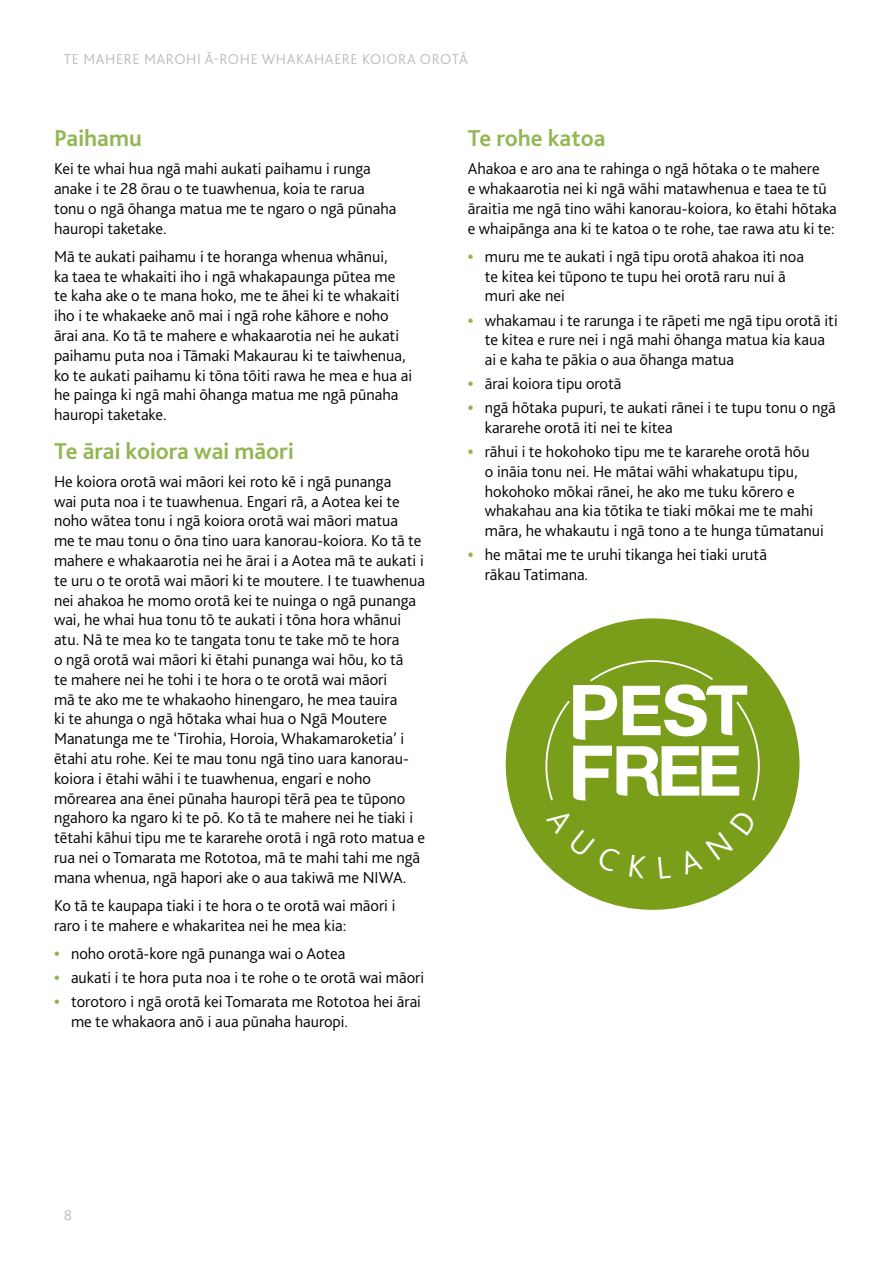
<style>
.page{position:relative;width:893px;height:1263px;background:#fff}
.page>*{position:absolute;margin:0;border:0;box-sizing:border-box;transform-origin:0 0}
.t1{font:700 24px "Bliss";color:#94b754}
.t2{font:300 16.5px/19.8px "Bliss";color:#000}
.t3{font:300 15px "Bliss";letter-spacing:.04em;color:#bcbcbc}
.s1{font-weight:800;color:#94b754}
</style>
<div class="page">
<div style="left:506px;top:618px;width:293px;height:292px;background:#7a9d1a;border-radius:50%"></div>
<svg style="left:544px;top:659px;width:217px;height:219px"></svg>
<p class="t3" style="left:64px;top:50px;width:405px">TE MAHERE MAROHI Ā-ROHE WHAKAHAERE KOIORA OROTĀ</p>
<h1 class="t1" style="left:54px;top:123px;width:89px">Paihamu</h1>
<p class="t2" style="left:54px;top:159px;width:344px">Kei te whai hua ngā mahi aukati paihamu i runga anake i te 28 ōrau o te tuawhenua, koia te rarua tonu o ngā ōhanga matua me te ngaro o ngā pūnaha hauropi taketake.</p>
<p class="t2" style="left:54px;top:246px;width:360px">Mā te aukati paihamu i te horanga whenua whānui,<br>ka taea te whakaiti iho i ngā whakapaunga pūtea me te kaha ake o te mana hoko, me te āhei ki te whakaiti iho i te whakaeke anō mai i ngā rohe kāhore e noho ārai ana. Ko tā te mahere e whakaarotia nei he aukati paihamu puta noa i Tāmaki Makaurau ki te taiwhenua, ko te aukati paihamu ki tōna tōiti rawa he mea e hua ai he painga ki ngā mahi ōhanga matua me ngā pūnaha hauropi taketake.</p>
<h1 class="t1" style="left:54px;top:436px;width:241px">Te ārai koiora wai māori</h1>
<p class="t2" style="left:54px;top:471px;width:373px">He koiora orotā wai māori kei roto kē i ngā punanga<br>wai puta noa i te tuawhenua. Engari rā, a Aotea kei te noho wātea tonu i ngā koiora orotā wai māori matua<br>me te mau tonu o ōna tino uara kanorau-koiora. Ko tā te mahere e whakaarotia nei he ārai i a Aotea mā te aukati i te uru o te orotā wai māori ki te moutere. I te tuawhenua nei ahakoa he momo orotā kei te nuinga o ngā punanga wai, he whai hua tonu tō te aukati i tōna hora whānui atu. Nā te mea ko te tangata tonu te take mō te hora<br>o ngā orotā wai māori ki ētahi punanga wai hōu, ko tā<br>te mahere nei he tohi i te hora o te orotā wai māori<br>mā te ako me te whakaoho hinengaro, he mea tauira<br>ki te ahunga o ngā hōtaka whai hua o Ngā Moutere Manatunga me te ‘Tirohia, Horoia, Whakamaroketia’ i ētahi atu rohe. Kei te mau tonu ngā tino uara kanorau&shy;koiora i ētahi wāhi i te tuawhenua, engari e noho mōrearea ana ēnei pūnaha hauropi tērā pea te tūpono ngahoro ka ngaro ki te pō. Ko tā te mahere nei he tiaki i tētahi kāhui tipu me te kararehe orotā i ngā roto matua e rua nei o Tomarata me Rototoa, mā te mahi tahi me ngā mana whenua, ngā hapori ake o aua takiwā me NIWA.</p>
<p class="t2" style="left:54px;top:896px;width:343px">Ko tā te kaupapa tiaki i te hora o te orotā wai māori i raro i te mahere e whakaritea nei he mea kia:</p>
<p class="t2" style="left:54px;top:944px;width:293px"><span class="s1">•</span> noho orotā-kore ngā punanga wai o Aotea</p>
<p class="t2" style="left:54px;top:968px;width:372px"><span class="s1">•</span> aukati i te hora puta noa i te rohe o te orotā wai māori</p>
<p class="t2" style="left:71px;top:992px;width:351px;text-indent:-17px"><span class="s1">•</span> torotoro i ngā orotā kei Tomarata me Rototoa hei ārai me te whakaora anō i aua pūnaha hauropi.</p>
<h1 class="t1" style="left:468px;top:123px;width:139px">Te rohe katoa</h1>
<p class="t2" style="left:468px;top:159px;width:371px">Ahakoa e aro ana te rahinga o ngā hōtaka o te mahere<br>e whakaarotia nei ki ngā wāhi matawhenua e taea te tū āraitia me ngā tino wāhi kanorau-koiora, ko ētahi hōtaka e whaipānga ana ki te katoa o te rohe, tae rawa atu ki te:</p>
<p class="t2" style="left:485px;top:246px;width:321px;text-indent:-17px"><span class="s1">•</span> muru me te aukati i ngā tipu orotā ahakoa iti noa te kitea kei tūpono te tupu hei orotā raru nui ā muri ake nei</p>
<p class="t2" style="left:485px;top:310px;width:354px;text-indent:-17px"><span class="s1">•</span> whakamau i te rarunga i te rāpeti me ngā tipu orotā iti te kitea e rure nei i ngā mahi ōhanga matua kia kaua ai e kaha te pākia o aua ōhanga matua</p>
<p class="t2" style="left:468px;top:374px;width:155px"><span class="s1">•</span> ārai koiora tipu orotā</p>
<p class="t2" style="left:485px;top:398px;width:353px;text-indent:-17px"><span class="s1">•</span> ngā hōtaka pupuri, te aukati rānei i te tupu tonu o ngā kararehe orotā iti nei te kitea</p>
<p class="t2" style="left:485px;top:442px;width:340px;text-indent:-17px"><span class="s1">•</span> rāhui i te hokohoko tipu me te kararehe orotā hōu<br>o ināia tonu nei. He mātai wāhi whakatupu tipu, hokohoko mōkai rānei, he ako me tuku kōrero e whakahau ana kia tōtika te tiaki mōkai me te mahi māra, he whakautu i ngā tono a te hunga tūmatanui</p>
<p class="t2" style="left:485px;top:545px;width:284px;text-indent:-17px"><span class="s1">•</span> he mātai me te uruhi tikanga hei tiaki urutā rākau Tatimana.</p>
<p class="t3" style="left:64px;top:1206px;width:10px">8</p>
</div>
